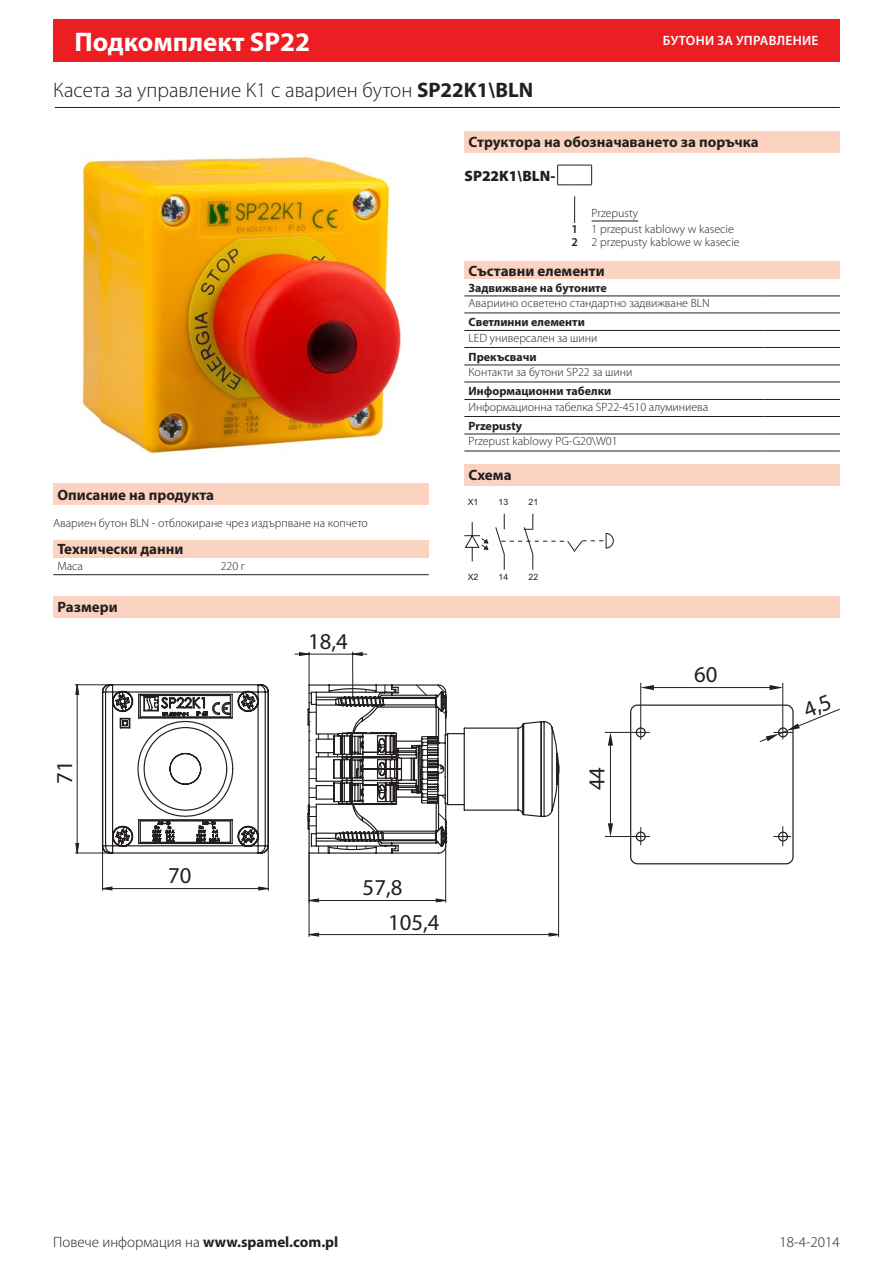
<style>
.page{position:relative;width:893px;height:1263px;background:#fff}
.page>*{position:absolute;margin:0;border:0;box-sizing:border-box;transform-origin:0 0}
.t1{font:700 27px "Myriad Pro";color:#fff}
.Cecha_Wymiary{font:22.8px "Myriad Pro";color:#231f20}
.t2{font:300 21px "Myriad Pro";color:#231f20}
.Überschrift{font:700 15px "Myriad Pro";color:#231f20}
.t3{font:300 15px "Myriad Pro";color:#231f20}
.TS_Bestellschlüssel{font:900 15px "Myriad Pro";color:#231f20}
.t4{font:600 13.5px "Myriad Pro";letter-spacing:.02em;color:#fff}
.Tabellenkörper{font:300 12px "Myriad Pro";color:#231f20}
.Text_SubHeader{font:700 12px "Myriad Pro";color:#231f20}
.Text_normal_block{font:300 12px "Myriad Pro";color:#231f20}
.TS_links{font:300 12px "Myriad Pro";color:#231f20}
.TS_links_unterstrich{font:300 12px "Myriad Pro";color:#231f20}
.TS_fett_zentriert{font:600 12px "Myriad Pro";color:#231f20}
.Cecha_schemat_napedu{font:8.7px "Arial";color:#231f20}
.s1{font-weight:700}
</style>
<div class="page">
<div style="left:53px;top:19px;width:787px;height:43px;background:#ed1d24"></div>
<img style="left:81px;top:156px;width:320px;height:298px">
<div style="left:53px;top:540px;width:376px;height:17px;background:#fcd3c1"></div>
<hr style="left:53px;top:574px;width:168px;height:1px;background:#231f20">
<hr style="left:221px;top:574px;width:208px;height:1px;background:#231f20">
<div style="left:464px;top:131px;width:376px;height:21px;background:#fcd3c1"></div>
<svg style="left:557px;top:165px;width:35px;height:21px"></svg>
<svg style="left:574px;top:196px;width:1px;height:27px"></svg>
<hr style="left:592px;top:221px;width:46px;height:1px;background:#231f20">
<div style="left:53px;top:596px;width:787px;height:21px;background:#fcd3c1"></div>
<svg style="left:75px;top:684px;width:194px;height:207px"></svg>
<hr style="left:309px;top:853px;width:1px;height:83px;background:#231f20">
<hr style="left:558px;top:773px;width:1px;height:163px;background:#231f20">
<svg style="left:309px;top:933px;width:250px;height:3px"></svg>
<div style="left:630px;top:704px;width:164px;height:160px;border:1px solid #231f20;border-radius:7px"></div>
<hr style="left:605px;top:732px;width:45px;height:1px;background:#231f20">
<hr style="left:640px;top:683px;width:1px;height:57px;background:#231f20">
<hr style="left:782px;top:683px;width:1px;height:56px;background:#231f20">
<hr style="left:605px;top:836px;width:45px;height:1px;background:#231f20">
<hr style="left:610px;top:745px;width:1px;height:79px;background:#231f20">
<svg style="left:608px;top:732px;width:5px;height:14px"></svg>
<svg style="left:608px;top:823px;width:5px;height:13px"></svg>
<svg style="left:295px;top:652px;width:265px;height:250px"></svg>
<div style="left:464px;top:464px;width:376px;height:21px;background:#fcd3c1"></div>
<svg style="left:464px;top:513px;width:150px;height:57px"></svg>
<hr style="left:55px;top:107px;width:785px;height:1px;background:#231f20">
<div style="left:53px;top:484px;width:376px;height:21px;background:#fcd3c1"></div>
<div style="left:464px;top:262px;width:376px;height:17px;background:#fcd3c1"></div>
<hr style="left:464px;top:451px;width:299px;height:1px;background:#231f20">
<hr style="left:763px;top:451px;width:77px;height:1px;background:#231f20">
<hr style="left:464px;top:296px;width:299px;height:1px;background:#231f20">
<hr style="left:763px;top:296px;width:77px;height:1px;background:#231f20">
<hr style="left:464px;top:313px;width:299px;height:1px;background:#231f20">
<hr style="left:763px;top:313px;width:77px;height:1px;background:#231f20">
<hr style="left:464px;top:330px;width:299px;height:1px;background:#231f20">
<hr style="left:763px;top:330px;width:77px;height:1px;background:#231f20">
<hr style="left:464px;top:347px;width:299px;height:1px;background:#231f20">
<hr style="left:763px;top:347px;width:77px;height:1px;background:#231f20">
<hr style="left:464px;top:365px;width:299px;height:1px;background:#231f20">
<hr style="left:763px;top:365px;width:77px;height:1px;background:#231f20">
<hr style="left:464px;top:382px;width:299px;height:1px;background:#231f20">
<hr style="left:763px;top:382px;width:77px;height:1px;background:#231f20">
<hr style="left:464px;top:399px;width:299px;height:1px;background:#231f20">
<hr style="left:763px;top:399px;width:77px;height:1px;background:#231f20">
<hr style="left:464px;top:416px;width:299px;height:1px;background:#231f20">
<hr style="left:763px;top:416px;width:77px;height:1px;background:#231f20">
<hr style="left:464px;top:434px;width:299px;height:1px;background:#231f20">
<hr style="left:763px;top:434px;width:77px;height:1px;background:#231f20">
<svg style="left:635px;top:685px;width:205px;height:161px"></svg>
<h1 class="t1" style="left:74px;top:24px;width:237px">Подкомплект SP22</h1>
<p class="t4" style="left:663px;top:32px;width:157px">БУТОНИ ЗА УПРАВЛЕНИЕ</p>
<p class="t2" style="left:53px;top:78px;width:482px">Касета за управление K1 с авариен бутон <span class="s1">SP22K1\BLN</span></p>
<p class="Überschrift" style="left:469px;top:132px;width:292px">Структора на обозначаването за поръчка</p>
<p class="TS_Bestellschlüssel" style="left:465px;top:165px;width:92px">SP22K1\BLN-</p>
<p class="TS_links_unterstrich" style="left:592px;top:206px;width:48px">Przepusty</p>
<p class="TS_fett_zentriert" style="left:571px;top:222px;width:8px">1</p>
<p class="TS_links" style="left:592px;top:223px;width:144px">1 przepust kablowy w kasecie</p>
<p class="TS_fett_zentriert" style="left:571px;top:234px;width:8px">2</p>
<p class="TS_links" style="left:592px;top:235px;width:150px">2 przepusty kablowe w kasecie</p>
<p class="Überschrift" style="left:57px;top:485px;width:158px">Описание на продукта</p>
<p class="Text_normal_block" style="left:53px;top:517px;width:316px">Авариен бутон BLN - отблокиране чрез издърпване на копчето</p>
<p class="Überschrift" style="left:57px;top:539px;width:128px">Технически данни</p>
<p class="Tabellenkörper" style="left:57px;top:560px;width:27px">Маса</p>
<p class="Tabellenkörper" style="left:221px;top:560px;width:26px">220 г</p>
<p class="Überschrift" style="left:57px;top:597px;width:62px">Размери</p>
<p class="Cecha_Wymiary" style="left:308px;top:627px;width:41px">18,4</p>
<p class="Überschrift" style="left:469px;top:261px;width:138px">Съставни елементи</p>
<p class="Text_SubHeader" style="left:469px;top:280px;width:140px">Задвижване на бутоните</p>
<p class="Tabellenkörper" style="left:469px;top:296px;width:243px">Авариино осветено стандартно задвижване BLN</p>
<p class="Text_SubHeader" style="left:469px;top:314px;width:118px">Светлинни елементи</p>
<p class="Tabellenkörper" style="left:469px;top:331px;width:130px">LED универсален за шини</p>
<p class="Text_SubHeader" style="left:469px;top:349px;width:70px">Прекъсвачи</p>
<p class="Tabellenkörper" style="left:469px;top:365px;width:165px">Контакти за бутони SP22 за шини</p>
<p class="Text_SubHeader" style="left:469px;top:383px;width:144px">Информационни табелки</p>
<p class="Tabellenkörper" style="left:469px;top:400px;width:241px">Информационна табелка SP22-4510 алуминиева</p>
<p class="Text_SubHeader" style="left:469px;top:418px;width:55px">Przepusty</p>
<p class="Tabellenkörper" style="left:469px;top:434px;width:150px">Przepust kablowy PG-G20\W01</p>
<p class="Überschrift" style="left:469px;top:465px;width:44px">Схема</p>
<p class="Cecha_schemat_napedu" style="left:498px;top:497px;width:11px">13</p>
<p class="Cecha_schemat_napedu" style="left:529px;top:497px;width:11px">21</p>
<p class="Cecha_schemat_napedu" style="left:468px;top:497px;width:12px">X1</p>
<p class="Cecha_schemat_napedu" style="left:468px;top:572px;width:12px">X2</p>
<p class="Cecha_schemat_napedu" style="left:498px;top:572px;width:11px">14</p>
<p class="Cecha_schemat_napedu" style="left:529px;top:572px;width:11px">22</p>
<p class="Cecha_Wymiary" style="left:694px;top:660px;width:25px">60</p>
<p class="Cecha_Wymiary" style="left:50px;top:784px;width:25px;rotate:-90deg">71</p>
<p class="Cecha_Wymiary" style="left:168px;top:862px;width:25px">70</p>
<p class="Cecha_Wymiary" style="left:363px;top:874px;width:41px">57,8</p>
<p class="Cecha_Wymiary" style="left:388px;top:908px;width:53px">105,4</p>
<p class="Cecha_Wymiary" style="left:583px;top:790px;width:25px;rotate:-90deg">44</p>
<p class="t3" style="left:53px;top:1234px;width:287px">Повече информация на <span class="s1">www.spamel.com.pl</span></p>
<p class="t3" style="left:780px;top:1234px;width:62px">18-4-2014</p>
</div>
